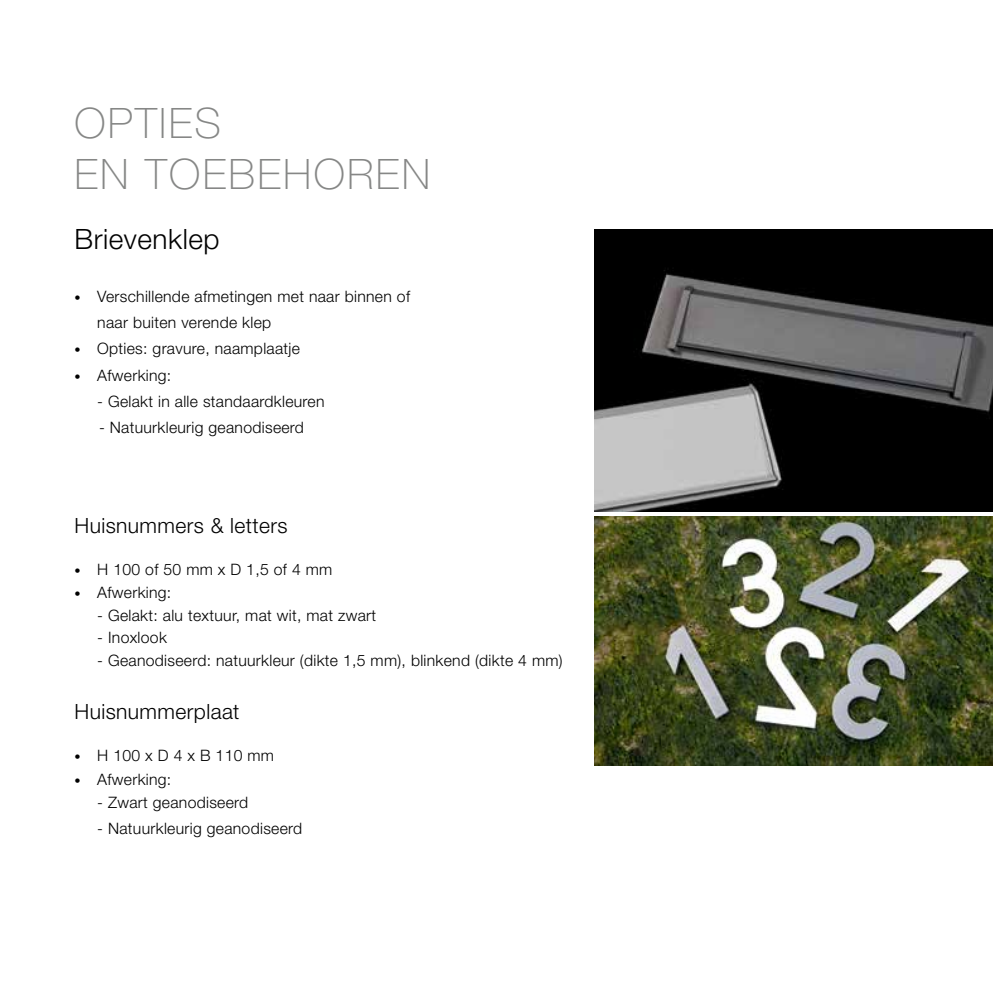
<style>
.page{position:relative;width:993px;height:993px;background:#fff}
.page>*{position:absolute;margin:0;border:0;box-sizing:border-box;transform-origin:0 0}
.t1{font:100 42px/50.4px "Helvetica Neue LT Std";letter-spacing:.055em;color:#868786}
.t2{font:300 28px "Helvetica Neue LT Std";letter-spacing:.02em;color:#000}
.t3{font:300 21px "Helvetica Neue LT Std";letter-spacing:.02em;color:#000}
.t4{font:300 15.75px/26.2px "Helvetica Neue LT Std";letter-spacing:.02em;color:#000}
.s1{font-size:12.25px}
</style>
<div class="page">
<img style="left:594px;top:516px;width:398px;height:248px">
<img style="left:594px;top:229px;width:398px;height:282px">
<h1 class="t1" style="left:74px;top:98px;width:357px">OPTIES<br>EN TOEBEHOREN</h1>
<h2 class="t2" style="left:74px;top:222px;width:147px">Brievenklep</h2>
<p class="t4" style="left:97px;top:283px;width:314px;text-indent:-23px"><span class="s1">•</span> Verschillende afmetingen met naar binnen of naar buiten verende klep</p>
<p class="t4" style="left:74px;top:335px;width:227px"><span class="s1">•</span> Opties: gravure, naamplaatje</p>
<p class="t4" style="left:74px;top:361px;width:98px"><span class="s1">•</span> Afwerking:</p>
<p class="t4" style="left:97px;top:388px;width:229px">- Gelakt in alle standaardkleuren</p>
<p class="t4" style="left:99px;top:414px;width:206px">- Natuurkleurig geanodiseerd</p>
<h3 class="t3" style="left:74px;top:512px;width:214px">Huisnummers &amp; letters</h3>
<p class="t4" style="left:74px;top:556px;width:259px"><span class="s1">•</span> H 100 of 50 mm x D 1,5 of 4 mm</p>
<p class="t4" style="left:74px;top:578px;width:98px"><span class="s1">•</span> Afwerking:</p>
<p class="t4" style="left:97px;top:601px;width:280px">- Gelakt: alu textuur, mat wit, mat zwart</p>
<p class="t4" style="left:97px;top:624px;width:71px">- Inoxlook</p>
<p class="t4" style="left:97px;top:647px;width:467px">- Geanodiseerd: natuurkleur (dikte 1,5 mm), blinkend (dikte 4 mm)</p>
<h3 class="t3" style="left:74px;top:698px;width:166px">Huisnummerplaat</h3>
<p class="t4" style="left:74px;top:741px;width:201px"><span class="s1">•</span> H 100 x D 4 x B 110 mm</p>
<p class="t4" style="left:74px;top:766px;width:98px"><span class="s1">•</span> Afwerking:</p>
<p class="t4" style="left:97px;top:788px;width:152px">- Zwart geanodiseerd</p>
<p class="t4" style="left:97px;top:815px;width:206px">- Natuurkleurig geanodiseerd</p>
</div>
